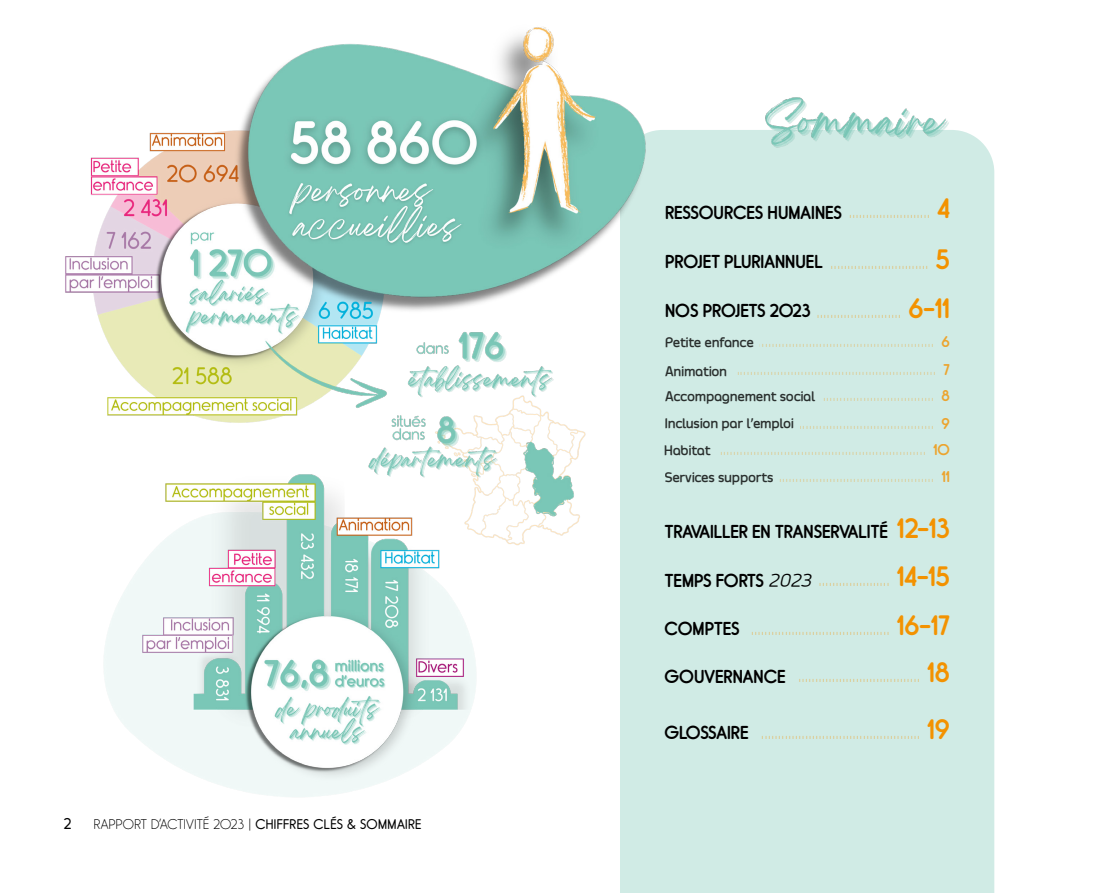
<style>
.page{position:relative;width:1106px;height:893px;background:#fff}
.page>*{position:absolute;margin:0;border:0;box-sizing:border-box;transform-origin:0 0}
.t1{font:30px/29.1px "Rimouski Ul";color:#f39200;text-align:right}
.t2{font:27px "Rimouski Sb";color:#f39200}
.t3{font:18px "Rimouski Sb";color:#000}
.t4{font:15px "Rimouski Rg";color:#000}
.t5{font:700 13.5px "Smoolthan";color:#000}
.t6{font:13.5px "Rimouski Lt";letter-spacing:.03em;color:#000}
.s1{font-family:"Rimouski Rg"}
.s2{font-family:"Rimouski Sb";font-size:27px}
.s3{font-family:"Rimouski Sb";font-size:18px;color:#000}
.s4{font-family:"Rimouski Sb";font-size:15px}
.s5{font-family:"Smoolthan";font-weight:100;font-style:italic;font-size:19.5px}
</style>
<div class="page">
<div style="left:620px;top:826px;width:374px;height:67px;background:#d0ebe5"></div>
<img style="left:65px;top:27px;width:930px;height:799px">
<p class="t4" style="left:64px;top:815px;width:9px">2</p>
<p class="t6" style="left:94px;top:816px;width:329px">RAPPORT D’ACTIVITÉ 2023 | <span class="s1">CHIFFRES CLÉS &amp; SOMMAIRE</span></p>
<p class="t3" style="left:665px;top:202px;width:178px">RESSOURCES HUMAINES</p>
<p class="t1" style="left:848px;top:193px;width:103px">........................ <span class="s2">4</span></p>
<p class="t1" style="left:665px;top:244px;width:286px"><span class="s3">PROJET PLURIANNUEL</span> ............................. <span class="s2">5</span></p>
<p class="t1" style="left:758px;top:293px;width:194px">......................... <span class="s2">6-11 </span>.................................................... <span class="s4">6</span></p>
<p class="t3" style="left:665px;top:300px;width:147px">NOS PROJETS 2023</p>
<p class="t5" style="left:665px;top:335px;width:90px">Petite enfance</p>
<p class="t5" style="left:665px;top:364px;width:63px">Animation</p>
<p class="t1" style="left:736px;top:350px;width:215px">........................................................... <span class="s4">7</span></p>
<p class="t1" style="left:719px;top:364px;width:232px;line-height:53.8px">................................. <span class="s4">8 </span>............................................................. <span class="s4">10</span></p>
<p class="t5" style="left:665px;top:389px;width:151px">Accompagnement social</p>
<p class="t1" style="left:778px;top:392px;width:173px;line-height:52.9px">........................................ <span class="s4">9 </span>.............................................. <span class="s4">11</span></p>
<p class="t5" style="left:665px;top:416px;width:131px">Inclusion par l’emploi</p>
<p class="t5" style="left:664px;top:443px;width:48px">Habitat</p>
<p class="t5" style="left:665px;top:470px;width:110px">Services supports</p>
<p class="t2" style="left:897px;top:512px;width:54px">12-13</p>
<p class="t1" style="left:818px;top:561px;width:133px">..................... <span class="s2">14-15</span></p>
<p class="t3" style="left:664px;top:521px;width:225px">TRAVAILLER EN TRANSERVALITÉ</p>
<p class="t3" style="left:665px;top:569px;width:148px">TEMPS FORTS <span class="s5">2023</span></p>
<p class="t3" style="left:664px;top:618px;width:77px">COMPTES</p>
<p class="t1" style="left:750px;top:610px;width:201px">......................................... <span class="s2">16-17</span></p>
<p class="t1" style="left:761px;top:644px;width:190px;line-height:56.1px">.................................... <span class="s2">18 </span>............................................... <span class="s2">19</span></p>
<p class="t3" style="left:664px;top:666px;width:122px">GOUVERNANCE</p>
<p class="t3" style="left:664px;top:722px;width:85px">GLOSSAIRE</p>
</div>
